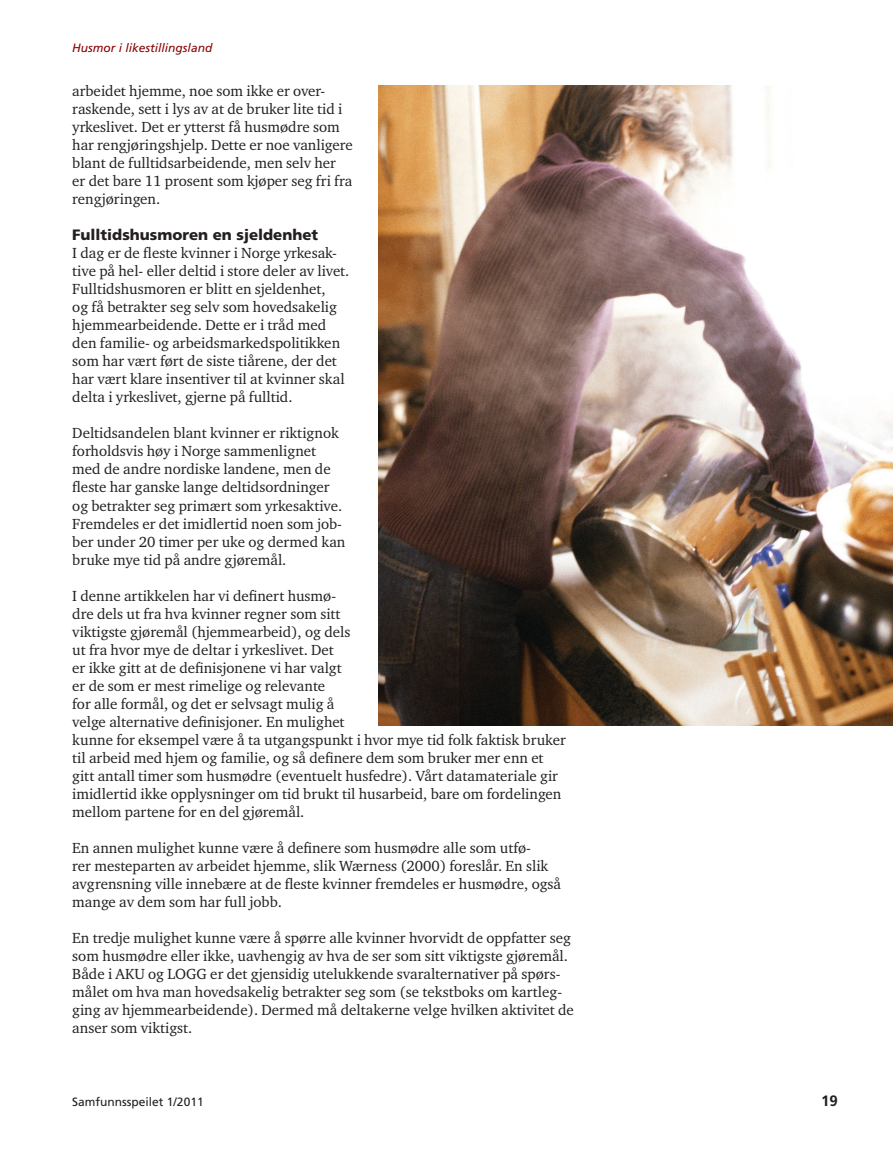
<style>
.page{position:relative;width:893px;height:1149px;background:#fff}
.page>*{position:absolute;margin:0;border:0;box-sizing:border-box;transform-origin:0 0}
.t1{font:15px/18px "Charter ITC Std";color:#231f20}
.t2{font:900 15px "Frutiger";color:#231f20}
.t3{font:700 15px "Frutiger";color:#231f20}
.t4{font:italic 12px "Frutiger";color:#8b0202}
.t5{font:12px "Frutiger";color:#231f20}
</style>
<div class="page">
<img style="left:378px;top:85px;width:515px;height:640px">
<p class="t4" style="left:72px;top:41px;width:142px">Husmor i likestillingsland</p>
<p class="t1" style="left:72px;top:82px;width:282px">arbeidet hjemme, noe som ikke er over&shy;raskende, sett i lys av at de bruker lite tid i yrkeslivet. Det er ytterst få husmødre som har rengjøringshjelp. Dette er noe vanligere blant de fulltidsarbeidende, men selv her<br>er det bare 11 prosent som kjøper seg fri fra rengjøringen.</p>
<p class="t2" style="left:72px;top:226px;width:247px">Fulltidshusmoren en sjeldenhet</p>
<p class="t1" style="left:72px;top:244px;width:279px">I dag er de fleste kvinner i Norge yrkesak&shy;tive på hel- eller deltid i store deler av livet.<br>Fulltidshusmoren er blitt en sjeldenhet,<br>og få betrakter seg selv som hovedsakelig hjemmearbeidende. Dette er i tråd med den familie- og arbeidsmarkedspolitikken som har vært ført de siste tiårene, der det har vært klare insentiver til at kvinner skal delta i yrkeslivet, gjerne på fulltid.</p>
<p class="t1" style="left:72px;top:424px;width:275px">Deltidsandelen blant kvinner er riktignok forholdsvis høy i Norge sammenlignet med de andre nordiske landene, men de fleste har ganske lange deltidsordninger og betrakter seg primært som yrkesaktive.<br>Fremdeles er det imidlertid noen som job&shy;ber under 20 timer per uke og dermed kan bruke mye tid på andre gjøremål.</p>
<p class="t1" style="left:72px;top:586px;width:495px">I denne artikkelen har vi definert husmø-<br>dre dels ut fra hva kvinner regner som sitt<br>viktigste gjøremål (hjemmearbeid), og dels<br>ut fra hvor mye de deltar i yrkeslivet. Det<br>er ikke gitt at de definisjonene vi har valgt<br>er de som er mest rimelige og relevante<br>for alle formål, og det er selvsagt mulig å<br>velge alternative definisjoner. En mulighet<br>kunne for eksempel være å ta utgangspunkt i hvor mye tid folk faktisk bruker til arbeid med hjem og familie, og så definere dem som bruker mer enn et gitt antall timer som husmødre (eventuelt husfedre). Vårt datamateriale gir imidlertid ikke opplysninger om tid brukt til husarbeid, bare om fordelingen mellom partene for en del gjøremål.</p>
<p class="t1" style="left:72px;top:838px;width:490px">En annen mulighet kunne være å definere som husmødre alle som utfø-<br>rer mesteparten av arbeidet hjemme, slik Wærness (2000) foreslår. En slik avgrensning ville innebære at de fleste kvinner fremdeles er husmødre, også mange av dem som har full jobb.</p>
<p class="t1" style="left:72px;top:928px;width:503px">En tredje mulighet kunne være å spørre alle kvinner hvorvidt de oppfatter seg som husmødre eller ikke, uavhengig av hva de ser som sitt viktigste gjøremål.<br>Både i AKU og LOGG er det gjensidig utelukkende svaralternativer på spørs&shy;målet om hva man hovedsakelig betrakter seg som (se tekstboks om kartleg&shy;ging av hjemmearbeidende). Dermed må deltakerne velge hvilken aktivitet de anser som viktigst.</p>
<p class="t5" style="left:72px;top:1094px;width:133px">Samfunnsspeilet 1/2011</p>
<p class="t3" style="left:821px;top:1091px;width:18px">19</p>
</div>
